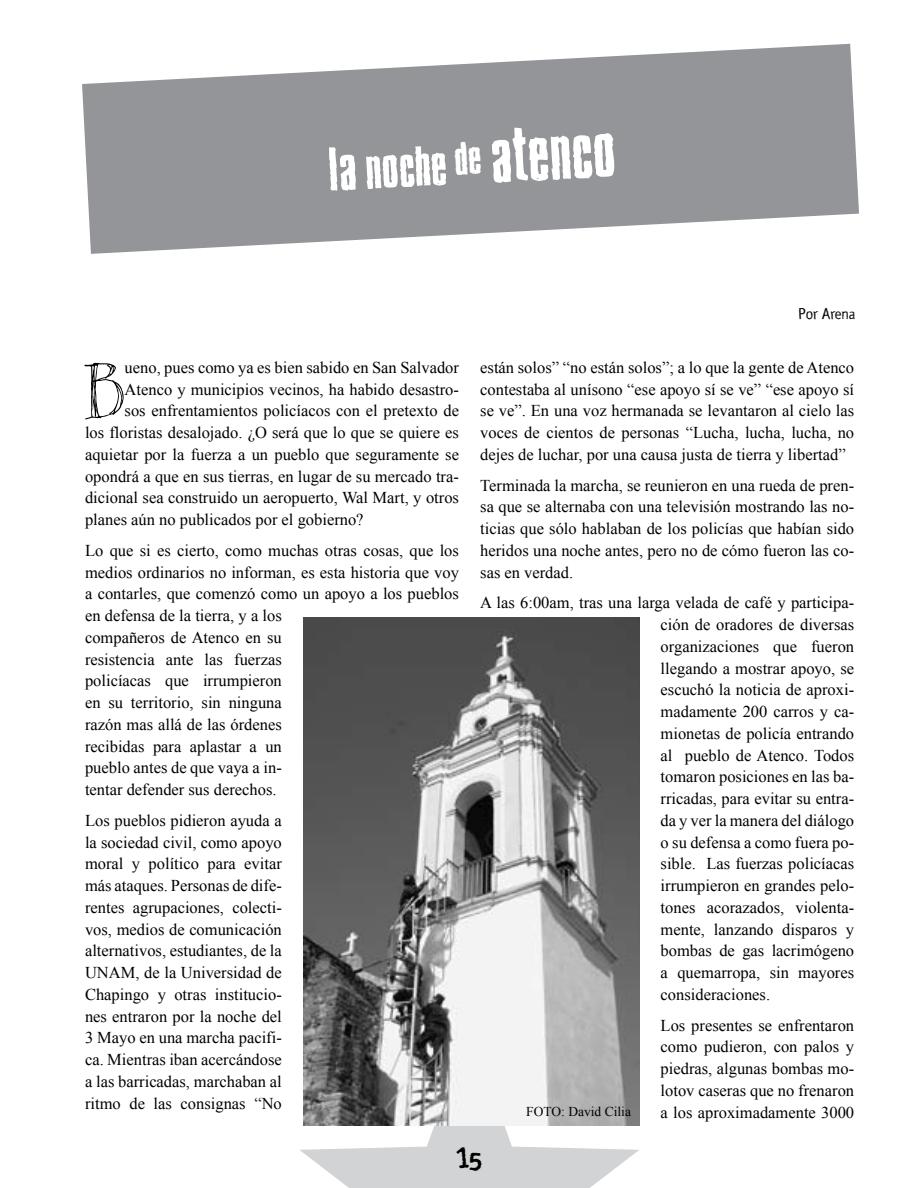
<style>
.page{position:relative;width:918px;height:1188px;background:#fff}
.page>*{position:absolute;margin:0;border:0;box-sizing:border-box;transform-origin:0 0}
.t1{font:72px "Blue Cake";color:#fff}
.t2{font:64.05px "Blackout Serif Px";color:#000}
.t3{font:700 27px "Rosango";color:#000}
.t4{font:16.5px/21.8px "Times New Roman";color:#000;text-align:justify}
.t5{font:15px "Rosango";color:#000}
.t6{font:13.5px "Times New Roman";color:#000}
.s1{font-size:60px}
.s2{font-size:54px}
.s3{font-size:45px}
</style>
<div class="page">
<svg style="left:300px;top:1125px;width:339px;height:63px;fill:#d1d3d4"></svg>
<svg style="left:82px;top:44px;width:777px;height:210px;fill:#939598"></svg>
<img style="left:303px;top:618px;width:336px;height:507px">
<h1 class="t1" style="left:325px;top:123px;width:289px;rotate:-3deg"><span class="s1">La</span> <span class="s2">Noche</span> <span class="s3">de</span> Atenco</h1>
<p class="t5" style="left:798px;top:305px;width:59px">Por Arena</p>
<h2 class="t2" style="left:85px;top:341px;width:41px">B</h2>
<p class="t4" style="left:125px;top:356px;width:336px">ueno, pues como ya es bien sabido en San Salvador</p>
<p class="t4" style="left:125px;top:378px;width:336px">Atenco y municipios vecinos, ha habido desastro-</p>
<p class="t4" style="left:125px;top:400px;width:336px">sos enfrentamientos policíacos con el pretexto de</p>
<p class="t4" style="left:85px;top:421px;width:375px">los floristas desalojado. ¿O será que lo que se quiere es</p>
<p class="t4" style="left:85px;top:443px;width:375px">aquietar por la fuerza a un pueblo que seguramente se</p>
<p class="t4" style="left:85px;top:465px;width:375px">opondrá a que en sus tierras, en lugar de su mercado tra-</p>
<p class="t4" style="left:85px;top:487px;width:375px">dicional sea construido un aeropuerto, Wal Mart, y otros</p>
<p class="t4" style="left:85px;top:508px;width:280px">planes aún no publicados por el gobierno?</p>
<p class="t4" style="left:85px;top:539px;width:375px;text-align:left">Lo que si es cierto, como muchas otras cosas, que los medios ordinarios no informan, es esta historia que voy a contarles, que comenzó como un apoyo a los pueblos en defensa de la tierra, y a los<br>compañeros de Atenco en su<br>resistencia ante las fuerzas<br>policíacas que irrumpieron<br>en su territorio, sin ninguna<br>razón mas allá de las órdenes<br>recibidas para aplastar a un<br>pueblo antes de que vaya a in-<br>tentar defender sus derechos.</p>
<p class="t4" style="left:85px;top:809px;width:198px">Los pueblos pidieron ayuda a la sociedad civil, como apoyo moral y político para evitar más ataques. Personas de dife&shy;rentes agrupaciones, colecti&shy;vos, medios de comunicación alternativos, estudiantes, de la UNAM, de la Universidad de Chapingo y otras institucio&shy;nes entraron por la noche del 3 Mayo en una marcha pacifi&shy;ca. Mientras iban acercándose a las barricadas, marchaban al ritmo de las consignas “No</p>
<p class="t4" style="left:480px;top:356px;width:375px">están solos” “no están solos”; a lo que la gente de Atenco contestaba al unísono “ese apoyo sí se ve” “ese apoyo sí se ve”. En una voz hermanada se levantaron al cielo las voces de cientos de personas “Lucha, lucha, lucha, no dejes de luchar, por una causa justa de tierra y libertad”</p>
<p class="t4" style="left:480px;top:474px;width:375px">Terminada la marcha, se reunieron en una rueda de pren&shy;sa que se alternaba con una televisión mostrando las no&shy;ticias que sólo hablaban de los policías que habían sido heridos una noche antes, pero no de cómo fueron las co&shy;sas en verdad.</p>
<p class="t4" style="left:661px;top:592px;width:195px;text-indent:-180px">A las 6:00am, tras una larga velada de café y participa&shy;ción de oradores de diversas organizaciones que fueron llegando a mostrar apoyo, se escuchó la noticia de aproxi&shy;madamente 200 carros y ca&shy;mionetas de policía entrando al pueblo de Atenco. Todos tomaron posiciones en las ba&shy;rricadas, para evitar su entra&shy;da y ver la manera del diálogo o su defensa a como fuera po&shy;sible. Las fuerzas policíacas irrumpieron en grandes pelo&shy;tones acorazados, violenta&shy;mente, lanzando disparos y bombas de gas lacrimógeno a quemarropa, sin mayores consideraciones.</p>
<p class="t4" style="left:661px;top:1014px;width:195px">Los presentes se enfrentaron como pudieron, con palos y piedras, algunas bombas mo&shy;lotov caseras que no frenaron a los aproximadamente 3000</p>
<p class="t6" style="left:526px;top:1103px;width:106px">FOTO: David Cilia</p>
<h3 class="t3" style="left:457px;top:1141px;width:26px">15</h3>
</div>
